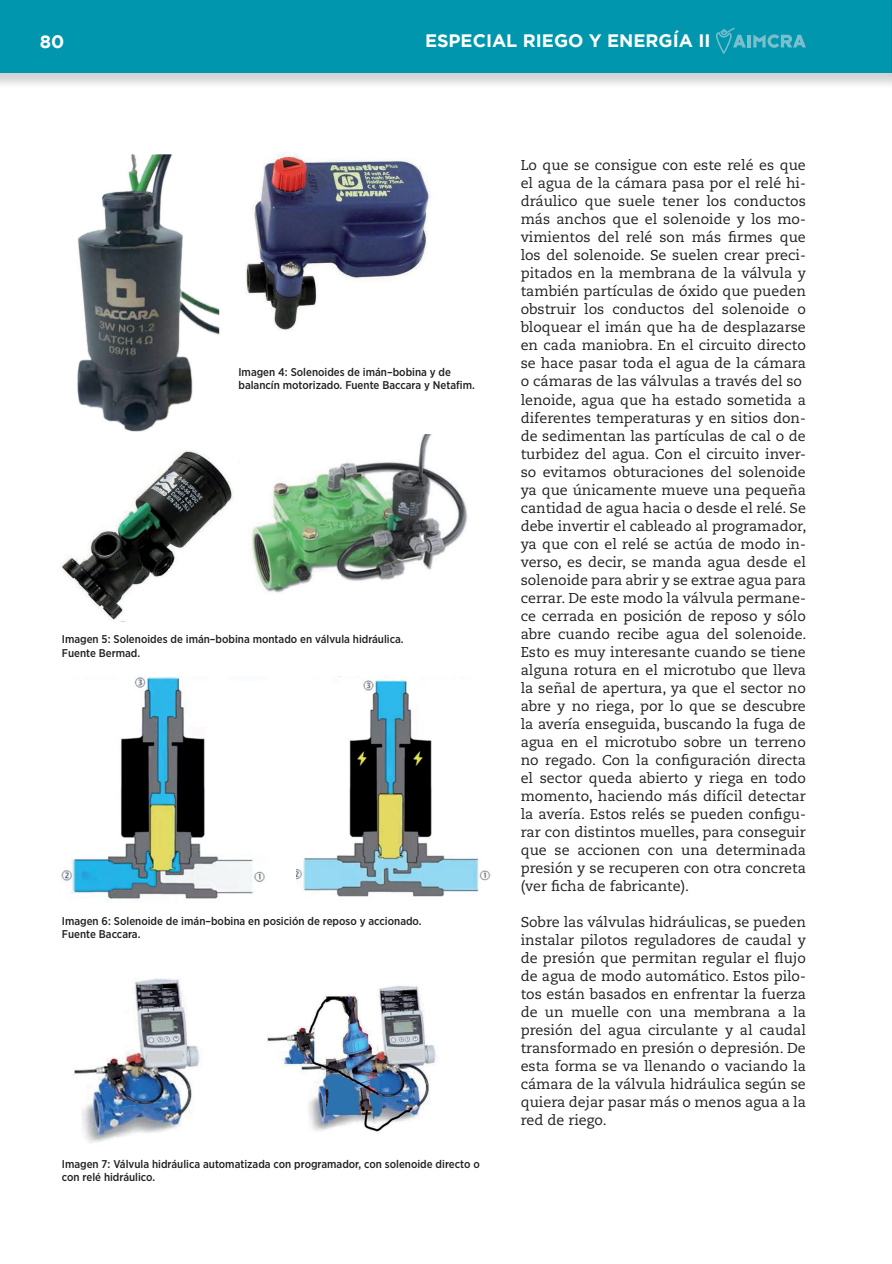
<style>
.page{position:relative;width:892px;height:1264px;background:#fff}
.page>*{position:absolute;margin:0;border:0;box-sizing:border-box;transform-origin:0 0}
.t1{font:700 18px "Gotham";color:#fff}
.Cuerpo{font:14.25px/18px "Caecilia LT Std";color:#231f20}
.Pies_de_foto{font:500 11.25px/13.5px "Gotham Narrow";color:#231f20}
</style>
<div class="page">
<div style="left:0;top:0;width:891px;height:90px;background:#231f20;opacity:.2"></div>
<div style="left:0;top:0;width:890px;height:73px;background:#0096ad"></div>
<svg style="left:716px;top:28px;width:89px;height:26px"></svg>
<img style="left:77px;top:154px;width:143px;height:278px">
<img style="left:61px;top:450px;width:172px;height:170px">
<img style="left:251px;top:435px;width:217px;height:158px">
<img style="left:246px;top:152px;width:184px;height:178px">
<img style="left:61px;top:677px;width:204px;height:224px">
<img style="left:296px;top:677px;width:195px;height:220px">
<img style="left:73px;top:978px;width:127px;height:165px">
<img style="left:267px;top:985px;width:170px;height:147px">
<p class="t1" style="left:40px;top:31px;width:26px">80</p>
<p class="t1" style="left:425px;top:31px;width:287px">ESPECIAL RIEGO Y ENERGÍA II</p>
<p class="Pies_de_foto" style="left:238px;top:365px;width:238px">Imagen 4: Solenoides de imán–bobina y de balancín motorizado. Fuente Baccara y Netafim.</p>
<p class="Pies_de_foto" style="left:62px;top:632px;width:343px">Imagen 5: Solenoides de imán–bobina montado en válvula hidráulica.<br>Fuente Bermad.</p>
<p class="Pies_de_foto" style="left:62px;top:914px;width:361px">Imagen 6: Solenoide de imán–bobina en posición de reposo y accionado.</p>
<p class="Pies_de_foto" style="left:62px;top:927px;width:80px">Fuente Baccara.</p>
<p class="Pies_de_foto" style="left:62px;top:1156px;width:419px">Imagen 7: Válvula hidráulica automatizada con programador, con solenoide directo o con relé hidráulico.</p>
<p class="Cuerpo" style="left:520px;top:157px;width:287px">Lo que se consigue con este relé es que el agua de la cámara pasa por el relé hi&shy;dráulico que suele tener los conductos más anchos que el solenoide y los mo&shy;vimientos del relé son más firmes que los del solenoide. Se suelen crear preci&shy;pitados en la membrana de la válvula y también partículas de óxido que pueden obstruir los conductos del solenoide o bloquear el imán que ha de desplazarse en cada maniobra. En el circuito directo se hace pasar toda el agua de la cámara o cámaras de las válvulas a través del so lenoide, agua que ha estado sometida a diferentes temperaturas y en sitios don&shy;de sedimentan las partículas de cal o de turbidez del agua. Con el circuito inver&shy;so evitamos obturaciones del solenoide ya que únicamente mueve una pequeña cantidad de agua hacia o desde el relé. Se debe invertir el cableado al programador, ya que con el relé se actúa de modo in&shy;verso, es decir, se manda agua desde el solenoide para abrir y se extrae agua para cerrar. De este modo la válvula permane&shy;ce cerrada en posición de reposo y sólo abre cuando recibe agua del solenoide.<br>Esto es muy interesante cuando se tiene alguna rotura en el microtubo que lleva la señal de apertura, ya que el sector no abre y no riega, por lo que se descubre la avería enseguida, buscando la fuga de agua en el microtubo sobre un terreno no regado. Con la configuración directa el sector queda abierto y riega en todo momento, haciendo más difícil detectar la avería. Estos relés se pueden configu&shy;rar con distintos muelles, para conseguir que se accionen con una determinada presión y se recuperen con otra concreta (ver ficha de fabricante).</p>
<p class="Cuerpo" style="left:520px;top:913px;width:286px;text-align:justify">Sobre las válvulas hidráulicas, se pueden instalar pilotos reguladores de caudal y de presión que permitan regular el flujo de agua de modo automático. Estos pilo&shy;tos están basados en enfrentar la fuerza de un muelle con una membrana a la presión del agua circulante y al caudal transformado en presión o depresión. De esta forma se va llenando o vaciando la cámara de la válvula hidráulica según se quiera dejar pasar más o menos agua a la red de riego.</p>
</div>
